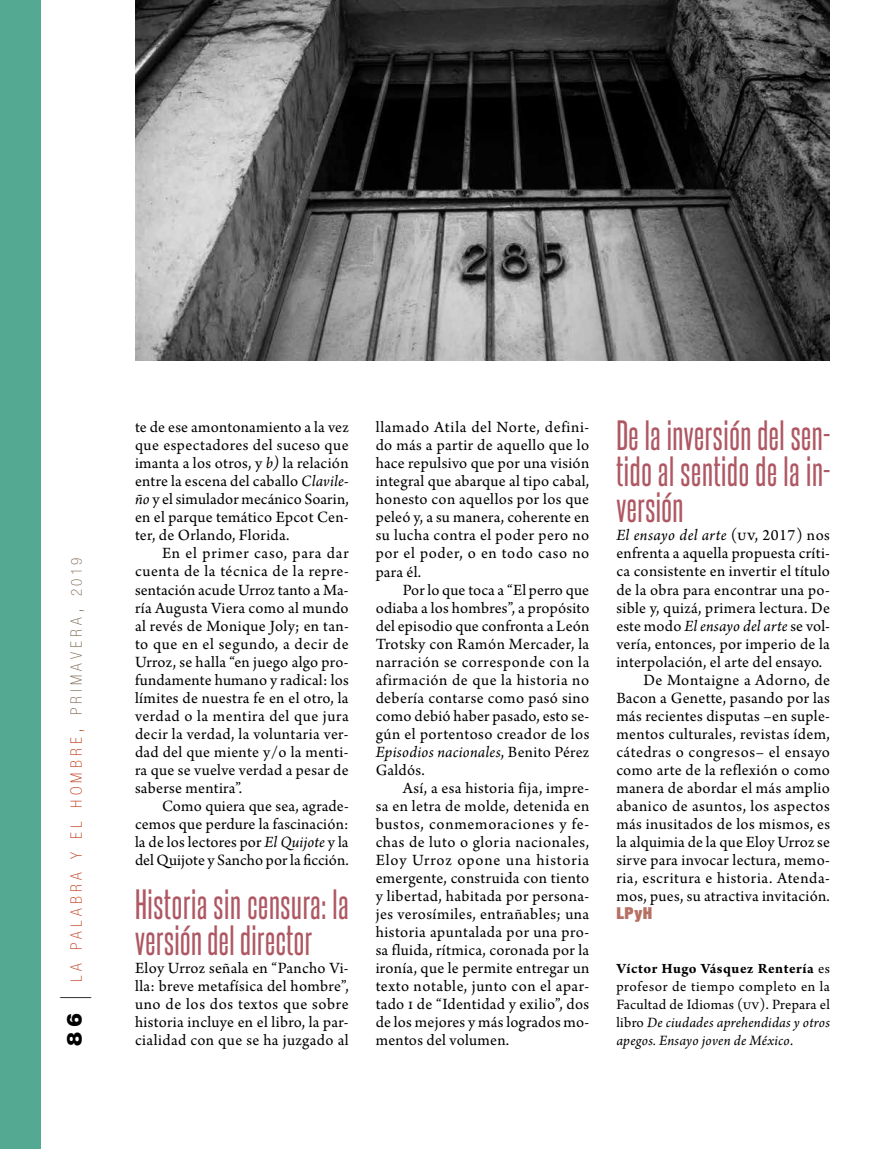
<style>
.page{position:relative;width:893px;height:1149px;background:#fff}
.page>*{position:absolute;margin:0;border:0;box-sizing:border-box;transform-origin:0 0}
.t1{font:36px/36px "Steelfish Rg";letter-spacing:.015em;color:#af5863}
.t2{font:900 21px "Helvetica Neue LT Std";color:#000}
.t3{font:16.5px/18px "Arno Pro";letter-spacing:.025em;color:#000;text-align:justify}
.t4{font:italic 16.5px "Arno Pro";letter-spacing:.02em;color:#000}
.t5{font:900 condensed 16.5px "Helvetica Neue LT Std";color:#b67064}
.t6{font:100 condensed 15.75px "Helvetica Neue LT Std";letter-spacing:.265em;color:#be3e1e}
.t7{font:15px/18px "Arno Pro";letter-spacing:.025em;color:#000;text-align:justify}
.s1{font-size:21px}
.s2{color:#7d6a56}
.s3{font-size:21px;color:#7d6a56}
.s4{font-size:15px;color:#7d6a56}
.s5{font-weight:100;font-stretch:condensed;font-size:42px}
.s6{font-style:italic}
.s7{font-style:normal}
.s8{font-weight:700}
</style>
<div class="page">
<div style="left:0;top:0;width:40px;height:1148px;background:#54a992"></div>
<img style="left:136px;top:0;width:694px;height:360px">
<p class="t6" style="left:67px;top:981px;width:425px;rotate:-90deg">la palabra y el hombre<span class="s1">,</span> <span class="s2">primavera</span><span class="s3">,</span> <span class="s4">2019</span></p>
<p class="t2" style="left:62px;top:1045px;width:52px;rotate:-90deg">86 <span class="s5">|</span></p>
<p class="t3" style="left:135px;top:419px;width:215px">te de ese amontonamiento a la vez que espectadores del suceso que imanta a los otros, y <span class="s6">b)</span> la relación entre la escena del caballo <span class="s6">Clavile&shy;ño</span> y el simulador mecánico Soarin, en el parque temático Epcot Cen&shy;ter, de Orlando, Florida.</p>
<p class="t3" style="left:135px;top:545px;width:215px;text-indent:27px">En el primer caso, para dar cuenta de la técnica de la repre&shy;sentación acude Urroz tanto a Ma&shy;ría Augusta Viera como al mundo al revés de Monique Joly; en tan&shy;to que en el segundo, a decir de Urroz, se halla “en juego algo pro&shy;fundamente humano y radical: los límites de nuestra fe en el otro, la verdad o la mentira del que jura decir la verdad, la voluntaria ver&shy;dad del que miente y/o la menti&shy;ra que se vuelve verdad a pesar de saberse mentira”.</p>
<p class="t3" style="left:135px;top:797px;width:215px;text-indent:27px">Como quiera que sea, agrade&shy;cemos que perdure la fascinación: la de los lectores por <span class="s6">El Quijote</span> y la del Quijote y Sancho por la ficción.</p>
<h1 class="t1" style="left:135px;top:884px;width:215px">Historia sin censura: la versión del director</h1>
<p class="t3" style="left:135px;top:959px;width:215px">Eloy Urroz señala en “Pancho Vi&shy;lla: breve metafísica del hombre”, uno de los dos textos que sobre historia incluye en el libro, la par&shy;cialidad con que se ha juzgado al</p>
<p class="t3" style="left:376px;top:419px;width:215px">llamado Atila del Norte, defini&shy;do más a partir de aquello que lo hace repulsivo que por una visión integral que abarque al tipo cabal, honesto con aquellos por los que peleó y, a su manera, coherente en su lucha contra el poder pero no por el poder, o en todo caso no para él.</p>
<p class="t3" style="left:376px;top:581px;width:215px;text-indent:27px">Por lo que toca a “El perro que odiaba a los hombres”, a propósito del episodio que confronta a León Trotsky con Ramón Mercader, la narración se corresponde con la afirmación de que la historia no debería contarse como pasó sino como debió haber pasado, esto se&shy;gún el portentoso creador de los <span class="s6">Episodios nacionales</span>, Benito Pérez Galdós.</p>
<p class="t3" style="left:376px;top:779px;width:215px;text-indent:27px">Así, a esa historia fija, impre&shy;sa en letra de molde, detenida en bustos, conmemoraciones y fe&shy;chas de luto o gloria nacionales, Eloy Urroz opone una historia emergente, construida con tiento y libertad, habitada por persona&shy;jes verosímiles, entrañables; una historia apuntalada por una pro&shy;sa fluida, rítmica, coronada por la ironía, que le permite entregar un texto notable, junto con el apar&shy;tado i de “Identidad y exilio”, dos de los mejores y más logrados mo&shy;mentos del volumen.</p>
<h1 class="t1" style="left:616px;top:416px;width:215px;text-align:justify">De la inversión del sen&shy;tido al sentido de la in&shy;versión</h1>
<p class="t4" style="left:616px;top:526px;width:215px">El ensayo del arte <span class="s7">(uv, 2017) nos</span></p>
<p class="t3" style="left:616px;top:545px;width:215px">enfrenta a aquella propuesta críti-</p>
<p class="t3" style="left:616px;top:563px;width:215px">ca consistente en invertir el título</p>
<p class="t3" style="left:616px;top:581px;width:215px">de la obra para encontrar una po-</p>
<p class="t3" style="left:616px;top:599px;width:215px">sible y, quizá, primera lectura. De</p>
<p class="t4" style="left:616px;top:616px;width:215px"><span class="s7">este modo</span> El ensayo del arte <span class="s7">se vol-</span></p>
<p class="t3" style="left:616px;top:635px;width:215px">vería, entonces, por imperio de la</p>
<p class="t3" style="left:616px;top:653px;width:207px">interpolación, el arte del ensayo.</p>
<p class="t3" style="left:643px;top:671px;width:188px">De Montaigne a Adorno, de</p>
<p class="t3" style="left:616px;top:689px;width:215px">Bacon a Genette, pasando por las</p>
<p class="t3" style="left:616px;top:707px;width:215px">más recientes disputas –en suple-</p>
<p class="t3" style="left:616px;top:725px;width:215px">mentos culturales, revistas ídem,</p>
<p class="t3" style="left:616px;top:743px;width:215px">cátedras o congresos– el ensayo</p>
<p class="t3" style="left:616px;top:761px;width:215px">como arte de la reflexión o como</p>
<p class="t3" style="left:616px;top:779px;width:215px">manera de abordar el más amplio</p>
<p class="t3" style="left:616px;top:797px;width:215px">abanico de asuntos, los aspectos</p>
<p class="t3" style="left:616px;top:815px;width:215px">más inusitados de los mismos, es</p>
<p class="t3" style="left:616px;top:833px;width:215px">la alquimia de la que Eloy Urroz se</p>
<p class="t3" style="left:616px;top:851px;width:215px">sirve para invocar lectura, memo-</p>
<p class="t3" style="left:616px;top:869px;width:215px">ria, escritura e historia. Atenda-</p>
<p class="t3" style="left:616px;top:887px;width:215px">mos, pues, su atractiva invitación.</p>
<p class="t5" style="left:616px;top:902px;width:38px">LPyH</p>
<p class="t7" style="left:616px;top:959px;width:215px"><span class="s8">Víctor Hugo Vásquez Rentería</span> es profesor de tiempo completo en la Facultad de Idiomas (uv). Prepara el libro <span class="s6">De ciudades aprehendidas y otros apegos. Ensayo joven de México</span>.</p>
</div>
